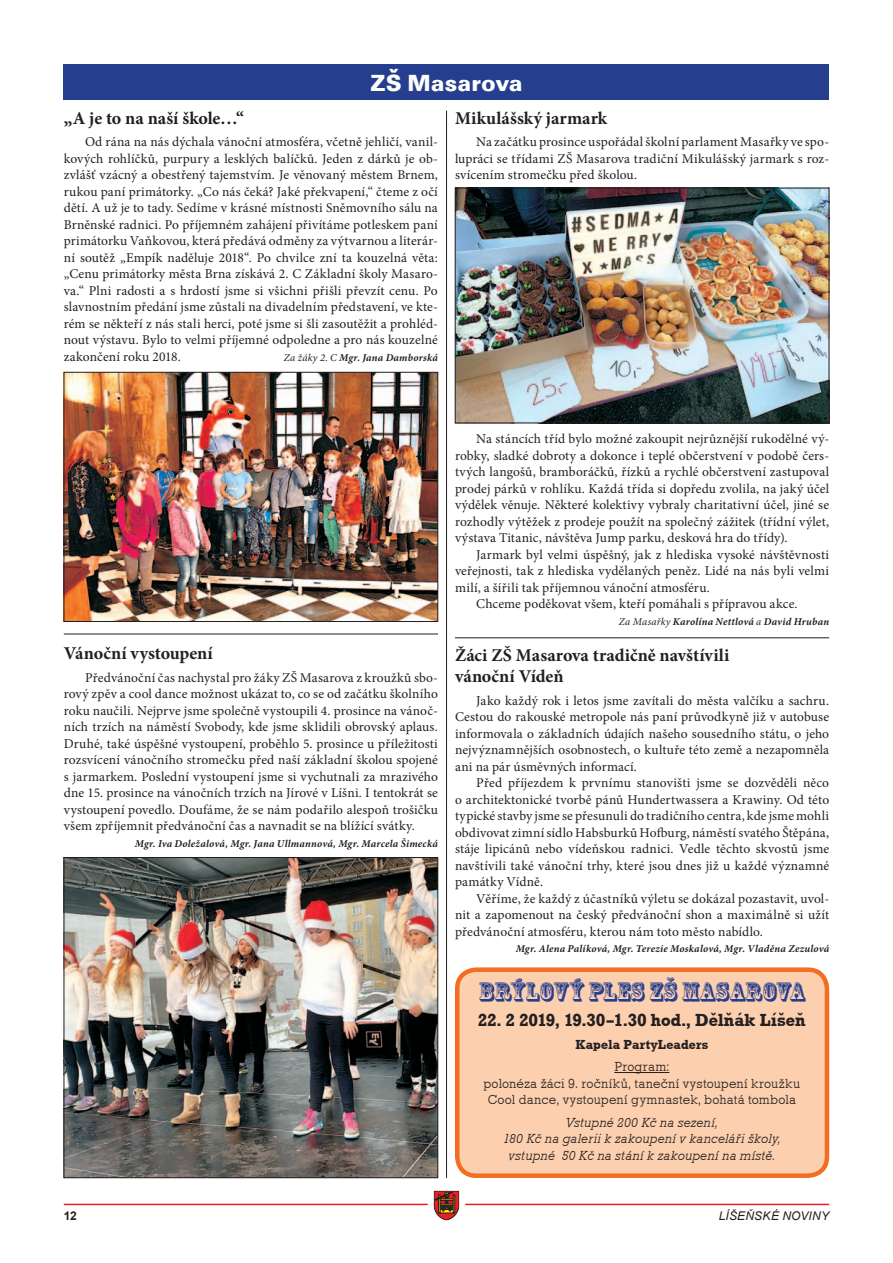
<style>
.page{position:relative;width:893px;height:1263px;background:#fff}
.page>*{position:absolute;margin:0;border:0;box-sizing:border-box;transform-origin:0 0}
.t1{font:25.5px "Rosewood Std";letter-spacing:.01em;color:#253f8e}
.t2{font:900 24px "Unitus TEE";color:#fff}
.t3{font:700 18px/21px "Minion Pro";color:#231f20}
.t4{font:500 18px "Roctus TEE";letter-spacing:.005em;color:#231f20}
.t5{font:13.5px/16.5px "Minion Pro";letter-spacing:.01em;color:#231f20;text-align:justify}
.t6{font:300 13.5px/16.5px "Roctus TEE";letter-spacing:.01em;color:#231f20;text-align:center}
.t7{font:italic 300 13.5px/16.5px "Roctus TEE";color:#231f20;text-align:center}
.t8{font:500 13.5px "Roctus TEE";letter-spacing:.01em;color:#231f20}
.t9{font:italic 12px "Arial";letter-spacing:.015em;color:#231f20}
.t10{font:700 12px "Arial";color:#231f20}
.t11{font:italic 700 10.5px "Minion Pro";letter-spacing:.02em;color:#231f20}
.s1{font-weight:400}
</style>
<div class="page">
<hr style="left:64px;top:1204px;width:765px;height:1px;background:#ee1d23">
<svg style="left:425px;top:1190px;width:43px;height:31px"></svg>
<div style="left:64px;top:64px;width:765px;height:35px;background:#253f8e"></div>
<img style="left:66px;top:374px;width:370px;height:246px">
<div style="left:64px;top:372px;width:374px;height:250px;border:1px solid #231f20"></div>
<img style="left:66px;top:859px;width:370px;height:317px">
<div style="left:64px;top:857px;width:374px;height:321px;border:1px solid #231f20"></div>
<img style="left:457px;top:190px;width:370px;height:231px">
<div style="left:455px;top:188px;width:374px;height:235px;border:1px solid #231f20"></div>
<div style="left:457px;top:970px;width:370px;height:206px;background:#fccfae;border-radius:19px"></div>
<hr style="left:614px;top:1072px;width:55px;height:1px;background:#231f20">
<div style="left:455px;top:967px;width:374px;height:211px;border:4px solid #f36e21;border-radius:19px"></div>
<hr style="left:455px;top:637px;width:374px;height:1px;background:#231f20">
<hr style="left:446px;top:111px;width:1px;height:1067px;background:#231f20">
<hr style="left:64px;top:634px;width:374px;height:1px;background:#231f20">
<h2 class="t2" style="left:370px;top:69px;width:154px">ZŠ Masarova</h2>
<h3 class="t3" style="left:64px;top:107px;width:182px">„A je to na naší škole…“</h3>
<p class="t5" style="left:64px;top:134px;width:376px;text-indent:21px">Od rána na nás dýchala vánoční atmosféra, včetně jehličí, vanil&shy;kových rohlíčků, purpury a lesklých balíčků. Jeden z dárků je ob&shy;zvlášť vzácný a obestřený tajemstvím. Je věnovaný městem Brnem, rukou paní primátorky. „Co nás čeká? Jaké překvapení,“ čteme z očí dětí. A už je to tady. Sedíme v krásné místnosti Sněmovního sálu na Brněnské radnici. Po příjemném zahájení přivítáme potleskem paní primátorku Vaňkovou, která předává odměny za výtvarnou a literár&shy;ní soutěž „Empík naděluje 2018“. Po chvilce zní ta kouzelná věta: „Cenu primátorky města Brna získává 2. C Základní školy Masaro&shy;va.“ Plni radosti a s hrdostí jsme si všichni přišli převzít cenu. Po slavnostním předání jsme zůstali na divadelním představení, ve kte&shy;rém se někteří z nás stali herci, poté jsme si šli zasoutěžit a prohléd&shy;nout výstavu. Bylo to velmi příjemné odpoledne a pro nás kouzelné zakončení roku 2018.</p>
<p class="t11" style="left:284px;top:350px;width:156px"><span class="s1">Za žáky 2. C</span> Mgr. Jana Damborská</p>
<h3 class="t3" style="left:455px;top:107px;width:154px">Mikulášský jarmark</h3>
<p class="t5" style="left:455px;top:134px;width:376px;text-indent:21px">Na začátku prosince uspořádal školní parlament Masařky ve spo&shy;lupráci se třídami ZŠ Masarova tradiční Mikulášský jarmark s roz&shy;svícením stromečku před školou.</p>
<h3 class="t3" style="left:64px;top:643px;width:150px">Vánoční vystoupení</h3>
<p class="t5" style="left:64px;top:669px;width:376px;text-indent:21px">Předvánoční čas nachystal pro žáky ZŠ Masarova z kroužků sbo&shy;rový zpěv a cool dance možnost ukázat to, co se od začátku školního roku naučili. Nejprve jsme společně vystoupili 4. prosince na vánoč&shy;ních trzích na náměstí Svobody, kde jsme sklidili obrovský aplaus.<br>Druhé, také úspěšné vystoupení, proběhlo 5. prosince u příležitosti rozsvícení vánočního stromečku před naší základní školou spojené s jarmarkem. Poslední vystoupení jsme si vychutnali za mrazivého dne 15. prosince na vánočních trzích na Jírové v Líšni. I tentokrát se vystoupení povedlo. Doufáme, že se nám podařilo alespoň trošičku všem zpříjemnit předvánoční čas a navnadit se na blížící svátky.</p>
<p class="t11" style="left:135px;top:836px;width:305px">Mgr. Iva Doležalová, Mgr. Jana Ullmannová, Mgr. Marcela Šimecká</p>
<p class="t5" style="left:455px;top:431px;width:376px;text-indent:21px">Na stáncích tříd bylo možné zakoupit nejrůznější rukodělné vý&shy;robky, sladké dobroty a dokonce i teplé občerstvení v podobě čers&shy;tvých langošů, bramboráčků, řízků a rychlé občerstvení zastupoval prodej párků v rohlíku. Každá třída si dopředu zvolila, na jaký účel výdělek věnuje. Některé kolektivy vybraly charitativní účel, jiné se rozhodly výtěžek z prodeje použít na společný zážitek (třídní výlet, výstava Titanic, návštěva Jump parku, desková hra do třídy).</p>
<p class="t5" style="left:476px;top:546px;width:354px">Jarmark byl velmi úspěšný, jak z hlediska vysoké návštěvnosti</p>
<p class="t5" style="left:455px;top:563px;width:376px">veřejnosti, tak z hlediska vydělaných peněz. Lidé na nás byli velmi</p>
<p class="t5" style="left:455px;top:579px;width:256px">milí, a šířili tak příjemnou vánoční atmosféru.</p>
<p class="t5" style="left:476px;top:596px;width:323px">Chceme poděkovat všem, kteří pomáhali s přípravou akce.</p>
<p class="t11" style="left:619px;top:614px;width:212px"><span class="s1">Za Masařky</span> Karolína Nettlová <span class="s1">a</span> David Hruban</p>
<h3 class="t3" style="left:455px;top:645px;width:276px">Žáci ZŠ Masarova tradičně navštívili vánoční Vídeň</h3>
<p class="t5" style="left:455px;top:692px;width:376px;text-indent:21px">Jako každý rok i letos jsme zavítali do města valčíku a sachru.<br>Cestou do rakouské metropole nás paní průvodkyně již v autobuse informovala o základních údajích našeho sousedního státu, o jeho nejvýznamnějších osobnostech, o kultuře této země a nezapomněla ani na pár úsměvných informací.</p>
<p class="t5" style="left:455px;top:775px;width:376px;text-indent:21px">Před příjezdem k prvnímu stanovišti jsme se dozvěděli něco o architektonické tvorbě pánů Hundertwassera a Krawiny. Od této typické stavby jsme se přesunuli do tradičního centra, kde jsme mohli obdivovat zimní sídlo Habsburků Hofburg, náměstí svatého Štěpána, stáje lipicánů nebo vídeňskou radnici. Vedle těchto skvostů jsme navštívili také vánoční trhy, které jsou dnes již u každé významné památky Vídně.</p>
<p class="t5" style="left:455px;top:890px;width:376px;text-indent:21px">Věříme, že každý z účastníků výletu se dokázal pozastavit, uvol&shy;nit a zapomenout na český předvánoční shon a maximálně si užít předvánoční atmosféru, kterou nám toto město nabídlo.</p>
<p class="t11" style="left:516px;top:941px;width:315px">Mgr. Alena Palíková, Mgr. Terezie Moskalová, Mgr. Vladěna Zezulová</p>
<h1 class="t1" style="left:479px;top:977px;width:327px">BRÝLOVÝ PLES ZŠ MASAROVA</h1>
<h3 class="t4" style="left:478px;top:1010px;width:329px">22. 2 2019, 19.30–1.30 hod., Dělňák Líšeň</h3>
<p class="t8" style="left:575px;top:1036px;width:135px">Kapela PartyLeaders</p>
<p class="t6" style="left:484px;top:1059px;width:318px">Program:<br>polonéza žáci 9. ročníků, taneční vystoupení kroužku<br>Cool dance, vystoupení gymnastek, bohatá tombola</p>
<p class="t7" style="left:503px;top:1114px;width:279px">Vstupné 200 Kč na sezení,<br>180 Kč na galerii k zakoupení v kanceláři školy, vstupné 50 Kč na stání k zakoupení na místě.</p>
<p class="t10" style="left:64px;top:1208px;width:15px">12</p>
<p class="t9" style="left:719px;top:1208px;width:112px">LÍŠEŇSKÉ NOVINY</p>
</div>
